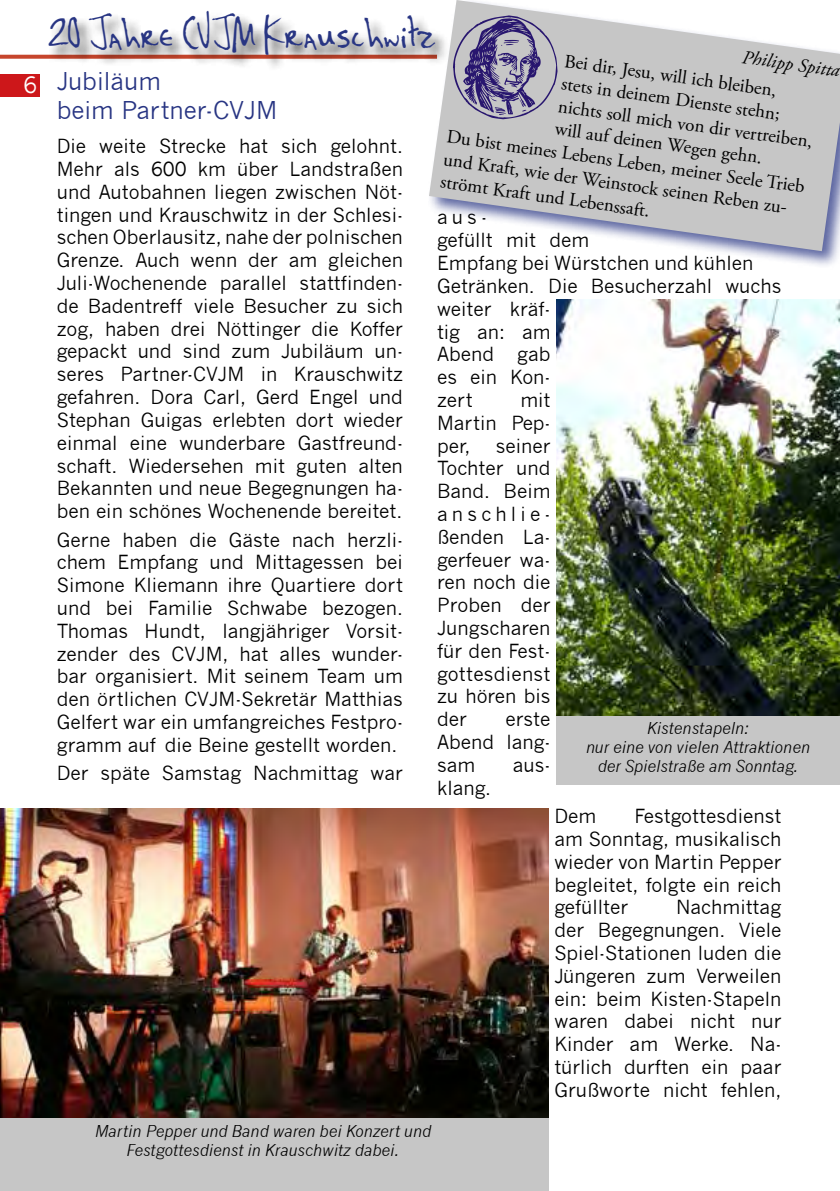
<style>
.page{position:relative;width:840px;height:1191px;background:#fff}
.page>*{position:absolute;margin:0;border:0;box-sizing:border-box;transform-origin:0 0}
.t1{font:42px "Kaela";letter-spacing:-.04em;color:#283583;scale:.85 1}
.t2{font:24px/28.8px "News Gothic";color:#283583}
.t3{font:19px/22.8px "News Gothic";color:#000;text-align:justify}
.t4{font:19px "Adobe Garamond Pro";color:#000}
.t5{font:italic 19px "Adobe Garamond Pro";color:#000}
.t6{font:italic 16px/19.2px "News Gothic";color:#000;text-align:center}
</style>
<div class="page">
<svg style="left:0;top:55px;width:48px;height:4px"></svg>
<div style="left:0;top:74px;width:40px;height:22px;background:#cd171a"></div>
<div style="left:48px;top:11px;width:403px;height:61px;background:#000;opacity:.8"></div>
<div style="left:426px;top:0;width:413px;height:269px;background:#283583;opacity:.75"></div>
<svg style="left:429px;top:0;width:410px;height:251px;fill:#c6c6c6"></svg>
<svg style="left:446px;top:9px;width:118px;height:117px;background:#a09bb1"></svg>
<img style="left:0;top:808px;width:548px;height:311px">
<img style="left:556px;top:299px;width:283px;height:417px">
<div style="left:0;top:1119px;width:548px;height:72px;background:#c6c6c6"></div>
<div style="left:556px;top:716px;width:283px;height:68px;background:#c6c6c6"></div>
<h1 class="t1" style="left:48px;top:7px;width:460px">20 Jahre CVJM Krauschwitz</h1>
<p class="t5" style="left:743px;top:46px;width:100px;rotate:8deg">Philipp Spitta</p>
<p class="t4" style="left:563px;top:72px;width:222px;rotate:8deg">stets in deinem Dienste stehn;</p>
<p class="t4" style="left:566px;top:49px;width:215px;rotate:8deg">Bei dir, Jesu, will ich bleiben,</p>
<p class="t2" style="left:57px;top:67px;width:222px;text-indent:-33px"><sub>6</sub> Jubiläum<br>beim Partner-CVJM</p>
<p class="t3" style="left:57px;top:135px;width:347px">Die weite Strecke hat sich gelohnt.<br>Mehr als 600 km über Landstraßen und Autobahnen liegen zwischen Nöt&shy;tingen und Krauschwitz in der Schlesi&shy;schen Oberlausitz, nahe der polnischen Grenze. Auch wenn der am gleichen Juli-Wochenende parallel stattfinden&shy;de Badentreff viele Besucher zu sich zog, haben drei Nöttinger die Koffer gepackt und sind zum Jubiläum un&shy;seres Partner-CVJM in Krauschwitz gefahren. Dora Carl, Gerd Engel und Stephan Guigas erlebten dort wieder einmal eine wunderbare Gastfreund&shy;schaft. Wiedersehen mit guten alten Bekannten und neue Begegnungen ha&shy;ben ein schönes Wochenende bereitet.</p>
<p class="t3" style="left:57px;top:528px;width:347px">Gerne haben die Gäste nach herzli&shy;chem Empfang und Mittagessen bei Simone Kliemann ihre Quartiere dort und bei Familie Schwabe bezogen.<br>Thomas Hundt, langjähriger Vorsit&shy;zender des CVJM, hat alles wunder&shy;bar organisiert. Mit seinem Team um den örtlichen CVJM-Sekretär Matthias Gelfert war ein umfangreiches Festpro&shy;gramm auf die Beine gestellt worden.</p>
<p class="t3" style="left:57px;top:762px;width:347px">Der späte Samstag Nachmittag war</p>
<p class="t4" style="left:559px;top:94px;width:258px;rotate:8deg">nichts soll mich von dir vertreiben,</p>
<p class="t4" style="left:556px;top:117px;width:210px;rotate:8deg">will auf deinen Wegen gehn.</p>
<p class="t4" style="left:448px;top:125px;width:362px;rotate:8deg">Du bist meines Lebens Leben, meiner Seele Trieb</p>
<p class="t4" style="left:445px;top:147px;width:351px;rotate:8deg">und Kraft, wie der Weinstock seinen Reben zu-</p>
<p class="t4" style="left:442px;top:170px;width:213px;rotate:8deg">strömt Kraft und Lebenssaft.</p>
<p class="t3" style="left:437px;top:206px;width:345px;text-align:left">aus-<br>gefüllt mit dem<br>Empfang bei Würstchen und kühlen<br>Getränken. Die Besucherzahl wuchs weiter kräf-<br>tig an: am<br>Abend gab<br>es ein Kon-<br>zert</p>
<p class="t3" style="left:437px;top:389px;width:115px;text-indent:83px">mit Martin Pep&shy;per,</p>
<p class="t3" style="left:437px;top:434px;width:115px;text-indent:59px">seiner Tochter und Band. Beim anschlie&shy;ßenden La&shy;gerfeuer wa&shy;ren noch die Proben der Jungscharen für den Fest&shy;gottesdienst zu hören bis der</p>
<p class="t3" style="left:437px;top:708px;width:115px;text-indent:68px">erste Abend lang&shy;sam</p>
<p class="t6" style="left:586px;top:718px;width:225px">Kistenstapeln:<br>nur eine von vielen Attraktionen der Spielstraße am Sonntag.</p>
<p class="t3" style="left:512px;top:753px;width:39px">aus-</p>
<p class="t3" style="left:437px;top:776px;width:56px">klang.</p>
<p class="t6" style="left:95px;top:1121px;width:338px">Martin Pepper und Band waren bei Konzert und<br>Festgottesdienst in Krauschwitz dabei.</p>
<p class="t3" style="left:554px;top:805px;width:228px;text-indent:80px">Festgottesdienst am Sonntag, musikalisch wieder von Martin Pepper begleitet, folgte ein reich gefüllter</p>
<p class="t3" style="left:554px;top:805px;width:43px">Dem</p>
<p class="t3" style="left:554px;top:896px;width:228px;text-indent:122px">Nachmittag der Begegnungen. Viele Spiel-Stationen luden die Jüngeren zum Verweilen ein: beim Kisten-Stapeln waren dabei nicht nur Kinder am Werke. Na&shy;türlich durften ein paar Grußworte nicht fehlen,</p>
</div>
